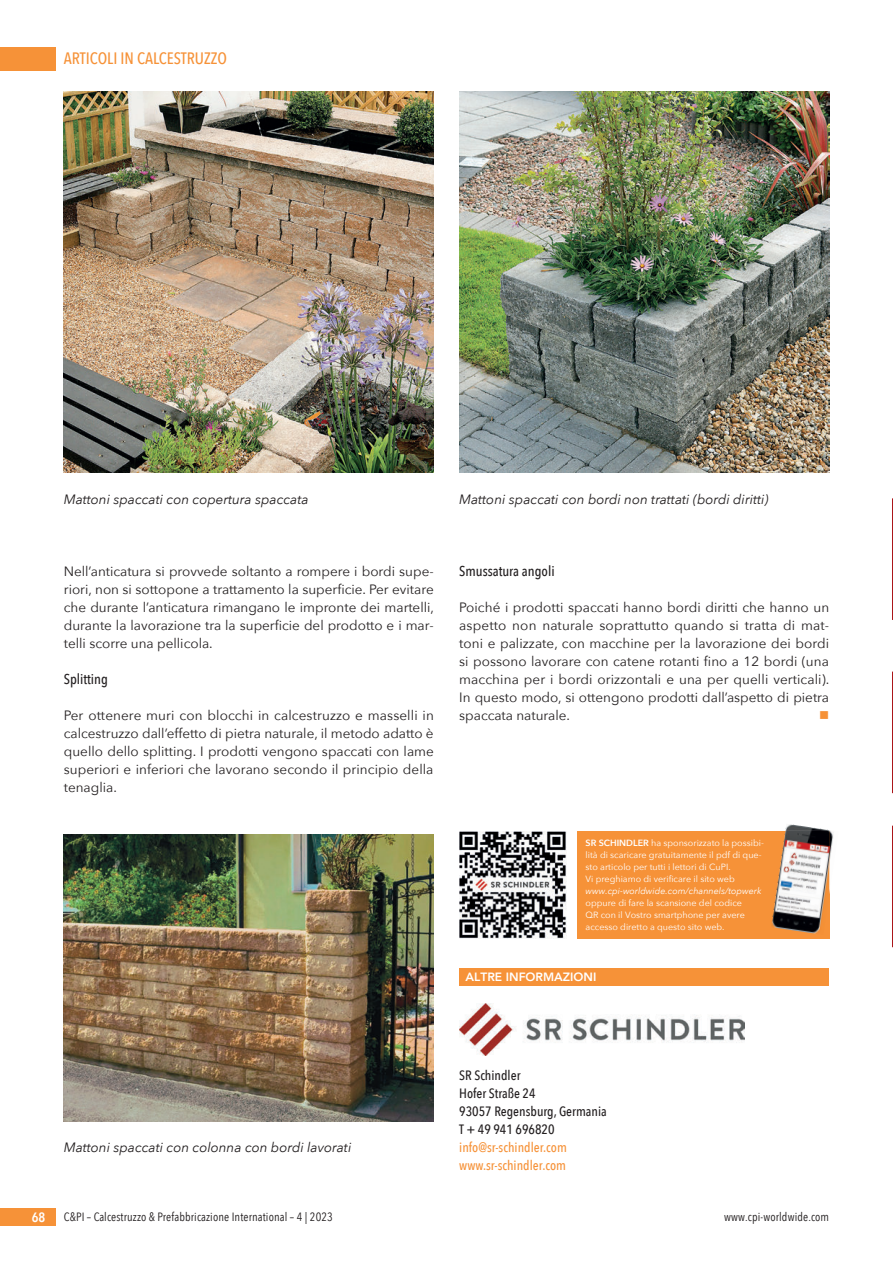
<style>
.page{position:relative;width:893px;height:1263px;background:#fff}
.page>*{position:absolute;margin:0;border:0;box-sizing:border-box;transform-origin:0 0}
.t1{font:500 16.5px "Avenir Next Condensed";color:#f69238}
.t2{font:500 14.25px "Avenir Next Condensed";color:#231f20}
.t3{font:13.5px/18px "Avenir Next";color:#231f20;text-align:justify}
.t4{font:italic 13.5px "Avenir Next";color:#231f20}
.t5{font:500 13.5px/18px "Avenir Next Condensed";color:#231f20}
.t6{font:500 13.5px/18px "Avenir Next Condensed";color:#f69238}
.t7{font:600 13.5px "Avenir Next Condensed";color:#fff}
.t8{font:13.5px "Wingdings";color:#f69238}
.t9{font:12px "Avenir Next Condensed";letter-spacing:.01em;color:#231f20}
.t10{font:800 12px "Avenir";color:#fff}
.t11{font:9px/12px "Avenir Next";color:#fff}
.t12{font:italic 9px "Avenir Next";color:#fff}
.s1{font-weight:600}
</style>
<div class="page">
<div style="left:0;top:47px;width:55px;height:23px;background:#f69238"></div>
<div style="left:0;top:1208px;width:55px;height:18px;background:#f69238"></div>
<img style="left:64px;top:91px;width:370px;height:382px">
<img style="left:459px;top:91px;width:370px;height:382px">
<img style="left:64px;top:834px;width:370px;height:288px">
<div style="left:459px;top:968px;width:370px;height:17px;background:#f69238"></div>
<img style="left:459px;top:1003px;width:285px;height:53px">
<div style="left:577px;top:831px;width:252px;height:107px;background:#f69238"></div>
<img style="left:459px;top:831px;width:107px;height:107px">
<img style="left:785px;top:824px;width:49px;height:70px">
<img style="left:772px;top:831px;width:57px;height:103px">
<svg style="left:892px;top:826px;width:1px;height:121px"></svg>
<svg style="left:892px;top:672px;width:1px;height:121px"></svg>
<svg style="left:892px;top:498px;width:1px;height:122px"></svg>
<p class="t1" style="left:64px;top:49px;width:165px">ARTICOLI IN CALCESTRUZZO</p>
<p class="t4" style="left:64px;top:488px;width:246px">Mattoni spaccati con copertura spaccata</p>
<p class="t4" style="left:459px;top:488px;width:311px">Mattoni spaccati con bordi non trattati (bordi diritti)</p>
<p class="t3" style="left:64px;top:562px;width:372px">Nell’anticatura si provvede soltanto a rompere i bordi supe&shy;riori, non si sottopone a trattamento la superficie. Per evitare che durante l’anticatura rimangano le impronte dei martelli, durante la lavorazione tra la superficie del prodotto e i mar&shy;telli scorre una pellicola.</p>
<p class="t2" style="left:64px;top:670px;width:46px">Splitting</p>
<p class="t3" style="left:64px;top:706px;width:372px">Per ottenere muri con blocchi in calcestruzzo e masselli in calcestruzzo dall’effetto di pietra naturale, il metodo adatto è quello dello splitting. I prodotti vengono spaccati con lame superiori e inferiori che lavorano secondo il principio della tenaglia.</p>
<p class="t2" style="left:459px;top:562px;width:97px">Smussatura angoli</p>
<p class="t3" style="left:459px;top:598px;width:372px">Poiché i prodotti spaccati hanno bordi diritti che hanno un aspetto non naturale soprattutto quando si tratta di mat&shy;toni e palizzate, con macchine per la lavorazione dei bordi si possono lavorare con catene rotanti fino a 12 bordi (una macchina per i bordi orizzontali e una per quelli verticali).<br>In questo modo, si ottengono prodotti dall’aspetto di pietra spaccata naturale.</p>
<p class="t8" style="left:819px;top:708px;width:12px">■</p>
<p class="t11" style="left:586px;top:836px;width:180px"><span class="s1">SR SCHINDLER</span> ha sponsorizzato la possibi&shy;lità di scaricare gratuitamente il pdf di que&shy;sto articolo per tutti i lettori di CuPI.<br>Vi preghiamo di verificare il sito web</p>
<p class="t12" style="left:586px;top:883px;width:177px">www.cpi-worldwide.com/channels/topwerk</p>
<p class="t11" style="left:586px;top:896px;width:161px">oppure di fare la scansione del codice<br>QR con il Vostro smartphone per avere accesso diretto a questo sito web.</p>
<p class="t10" style="left:466px;top:968px;width:132px">ALTRE INFORMAZIONI</p>
<p class="t4" style="left:64px;top:1136px;width:289px">Mattoni spaccati con colonna con bordi lavorati</p>
<p class="t5" style="left:459px;top:1066px;width:149px">SR Schindler<br>Hofer Straße 24<br>93057 Regensburg, Germania<br>T + 49 941 696820</p>
<p class="t6" style="left:459px;top:1138px;width:109px">info@sr-schindler.com www.sr-schindler.com</p>
<p class="t7" style="left:32px;top:1206px;width:15px">68</p>
<p class="t9" style="left:64px;top:1207px;width:271px">C&amp;PI – Calcestruzzo &amp; Prefabbricazione International – 4 | 2023</p>
<p class="t9" style="left:724px;top:1207px;width:107px">www.cpi-worldwide.com</p>
</div>
